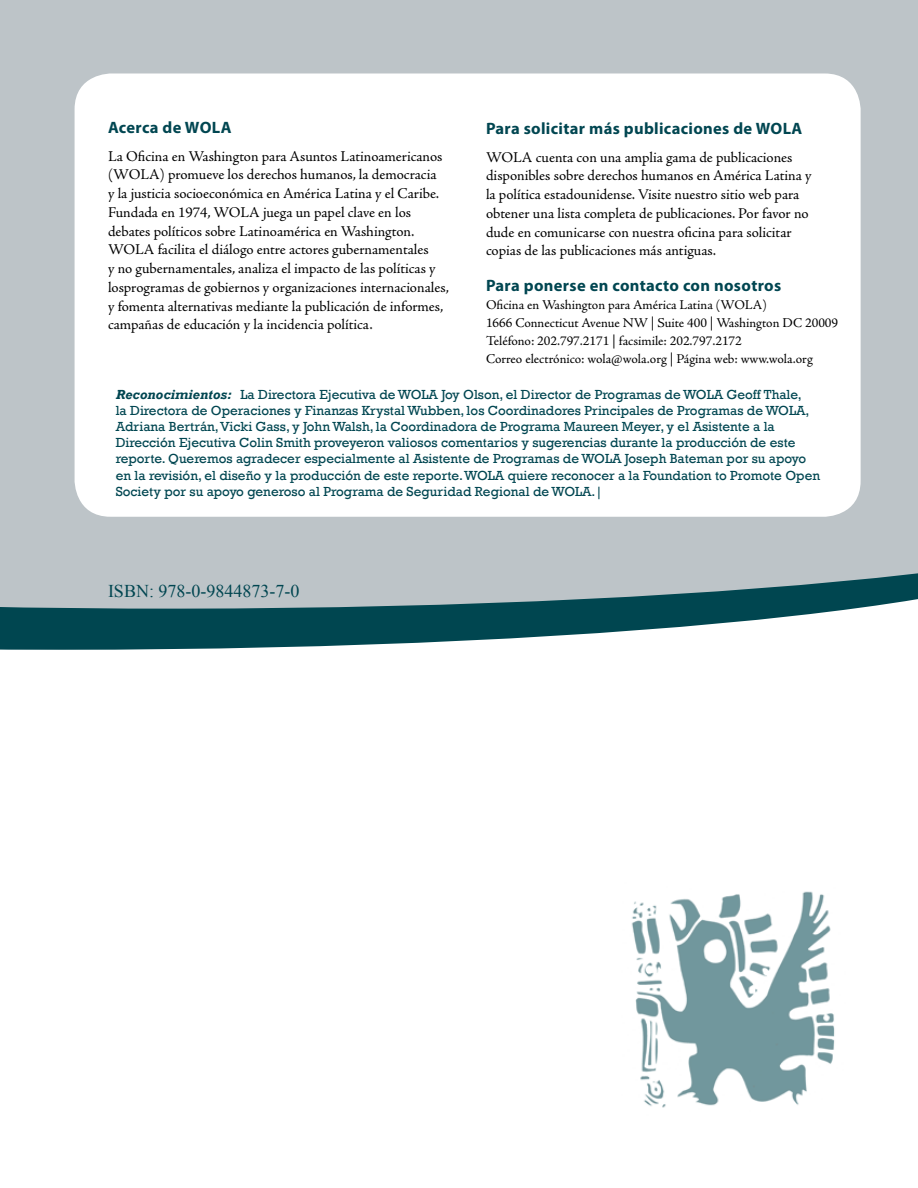
<style>
.page{position:relative;width:918px;height:1188px;background:#fff}
.page>*{position:absolute;margin:0;border:0;box-sizing:border-box;transform-origin:0 0}
.t1{font:18px "Times New Roman";color:#014651}
.t2{font:700 16.5px "Myriad Pro";letter-spacing:.02em;color:#014651}
.t3{font:15px/18.8px "Adobe Jenson Pro";color:#000}
.t4{font:15px/18.8px "Adobe Jenson Pro";letter-spacing:-.005em;color:#010101}
.t5{font:13.5px/16.2px "Rockwell";color:#014651}
.t6{font:13.5px/18px "Adobe Jenson Pro";color:#000}
.s1{font-weight:700;font-style:italic}
</style>
<div class="page">
<svg style="left:0;top:609px;width:850px;height:41px;fill:#004650"></svg>
<svg style="left:0;top:562px;width:918px;height:47px;background:#99acb1"></svg>
<div style="left:0;top:0;width:918px;height:562px;background:#bdc4c8"></div>
<div style="left:75px;top:73px;width:786px;height:444px;background:#fff;border-radius:36px"></div>
<img style="left:631px;top:891px;width:204px;height:217px">
<p class="t2" style="left:108px;top:121px;width:125px">Acerca de WOLA</p>
<p class="t3" style="left:108px;top:147px;width:342px">La Oficina en Washington para Asuntos Latinoamericanos (WOLA) promueve los derechos humanos, la democracia<br>y la justicia socioeconómica en América Latina y el Caribe.<br>Fundada en 1974, WOLA juega un papel clave en los debates políticos sobre Latinoamérica en Washington.<br>WOLA facilita el diálogo entre actores gubernamentales<br>y no gubernamentales, analiza el impacto de las políticas y losprogramas de gobiernos y organizaciones internacionales, y fomenta alternativas mediante la publicación de informes, campañas de educación y la incidencia política.</p>
<p class="t2" style="left:486px;top:122px;width:318px">Para solicitar más publicaciones de WOLA</p>
<p class="t4" style="left:486px;top:148px;width:327px">WOLA cuenta con una amplia gama de publicaciones disponibles sobre derechos humanos en América Latina y la política estadounidense. Visite nuestro sitio web para obtener una lista completa de publicaciones. Por favor no dude en comunicarse con nuestra oficina para solicitar copias de las publicaciones más antiguas.</p>
<p class="t2" style="left:486px;top:280px;width:297px">Para ponerse en contacto con nosotros</p>
<p class="t6" style="left:486px;top:297px;width:354px">Oficina en Washington para América Latina (WOLA)<br>1666 Connecticut Avenue NW | Suite 400 | Washington DC 20009<br>Teléfono: 202.797.2171 | facsimile: 202.797.2172<br>Correo electrónico: wola@wola.org | Página web: www.wola.org</p>
<p class="t5" style="left:116px;top:387px;width:706px"><span class="s1">Reconocimientos:</span> La Directora Ejecutiva de WOLA Joy Olson, el Director de Programas de WOLA Geoff Thale,<br>la Directora de Operaciones y Finanzas Krystal Wubben, los Coordinadores Principales de Programas de WOLA, Adriana Bertrán, Vicki Gass, y John Walsh, la Coordinadora de Programa Maureen Meyer, y el Asistente a la Dirección Ejecutiva Colin Smith proveyeron valiosos comentarios y sugerencias durante la producción de este reporte. Queremos agradecer especialmente al Asistente de Programas de WOLA Joseph Bateman por su apoyo en la revisión, el diseño y la producción de este reporte. WOLA quiere reconocer a la Foundation to Promote Open Society por su apoyo generoso al Programa de Seguridad Regional de WOLA.|</p>
<h1 class="t1" style="left:108px;top:581px;width:193px">ISBN: 978-0-9844873-7-0</h1>
</div>
